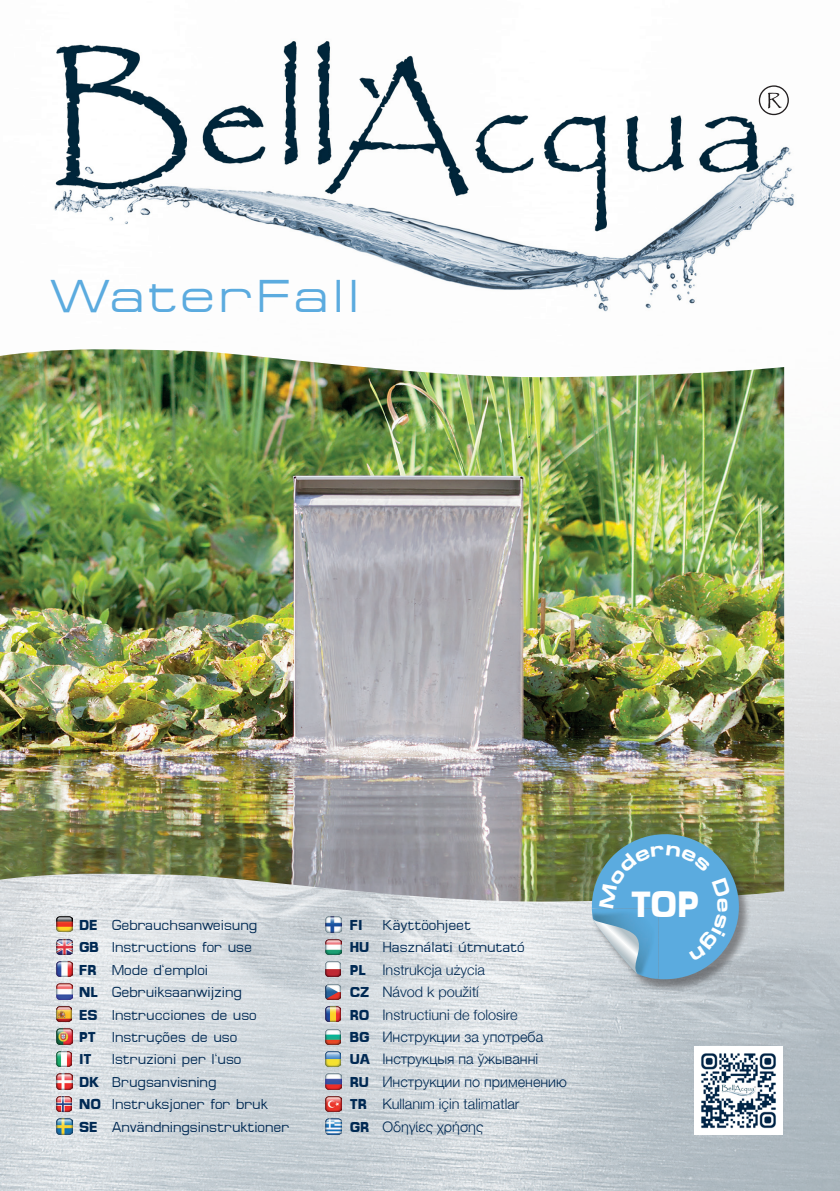
<style>
.page{position:relative;width:840px;height:1191px;background:#fff}
.page>*{position:absolute;margin:0;border:0;box-sizing:border-box;transform-origin:0 0}
.t1{font:46.8px "Micro Extend FLF";letter-spacing:.1em;color:#5babdf}
.t2{font:700 37px "Micro FLF";color:#fff}
.t3{font:14.4px/22.4px "Micro FLF";color:#002953}
.t4{font:300 14.4px/22.4px "Helvetica Neue";color:#002953}
.t5{font:700 14.4px "Micro FLF";color:#002953}
.s1{font-weight:700}
.s2{font-family:"Micro FLF";font-weight:700}
</style>
<div class="page">
<img style="left:0;top:367px;width:839px;height:824px">
<img style="left:57px;top:1074px;width:15px;height:15px">
<img style="left:57px;top:961px;width:15px;height:15px">
<img style="left:57px;top:916px;width:15px;height:16px">
<img style="left:57px;top:1051px;width:15px;height:15px">
<img style="left:57px;top:984px;width:15px;height:15px">
<img style="left:57px;top:1096px;width:15px;height:15px">
<img style="left:57px;top:1028px;width:15px;height:16px">
<img style="left:57px;top:1006px;width:15px;height:15px">
<img style="left:57px;top:1118px;width:15px;height:16px">
<img style="left:325px;top:1029px;width:16px;height:15px">
<img style="left:325px;top:984px;width:16px;height:15px">
<img style="left:325px;top:916px;width:16px;height:16px">
<img style="left:325px;top:1118px;width:16px;height:16px">
<img style="left:325px;top:939px;width:16px;height:15px">
<img style="left:325px;top:961px;width:16px;height:16px">
<img style="left:325px;top:1006px;width:16px;height:16px">
<img style="left:325px;top:1074px;width:16px;height:15px">
<img style="left:325px;top:1096px;width:16px;height:15px">
<img style="left:325px;top:1051px;width:15px;height:15px">
<img style="left:57px;top:939px;width:15px;height:15px">
<img style="left:694px;top:1046px;width:88px;height:88px">
<img style="left:54px;top:41px;width:740px;height:271px">
<img style="left:0;top:349px;width:783px;height:553px">
<div style="left:591px;top:835px;width:159px;height:157px;background:#231f20;opacity:.45"></div>
<svg style="left:591px;top:834px;width:147px;height:145px;background:#6ca8c7"></svg>
<h1 class="t1" style="left:50px;top:271px;width:310px">WaterFall</h1>
<p class="t3" style="left:79px;top:913px;width:179px"><span class="s1">DE</span> Gebrauchsanweisung<br><span class="s1">GB</span> Instructions for use<br><span class="s1">FR</span> Mode d‘emploi<br><span class="s1">NL</span> Gebruiksaanwijzing<br><span class="s1">ES</span> Instrucciones de uso<br><span class="s1">PT</span> Instruções de uso<br><span class="s1">IT</span></p>
<p class="t3" style="left:79px;top:1048px;width:211px;text-indent:33px">Istruzioni per l‘uso<br><span class="s1">DK</span> Brugsanvisning<br><span class="s1">NO</span> Instruksjoner for bruk<br><span class="s1">SE</span> Användningsinstruktioner</p>
<p class="t3" style="left:349px;top:913px;width:176px;text-indent:33px">Käyttöohjeet<br><span class="s1">HU</span> Használati útmutató</p>
<p class="t4" style="left:349px;top:957px;width:218px"><span class="s2">PL</span> Instrukcja użycia<br><span class="s2">CZ</span> Návod k použití<br><span class="s2">RO</span> Instructiuni de folosire<br><span class="s2">BG</span> Инструкции за употреба<br><span class="s2">UA</span> Інструкцыя па ўжыванні<br><span class="s2">RU</span> Инструкции по применению<br><span class="s2">TR</span> Kullanım için talimatlar<br><span class="s2">GR</span> Οδηγίες χρήσης</p>
<p class="t5" style="left:349px;top:916px;width:14px">FI</p>
<h2 class="t2" style="left:630px;top:883px;width:70px">TOP</h2>
</div>
